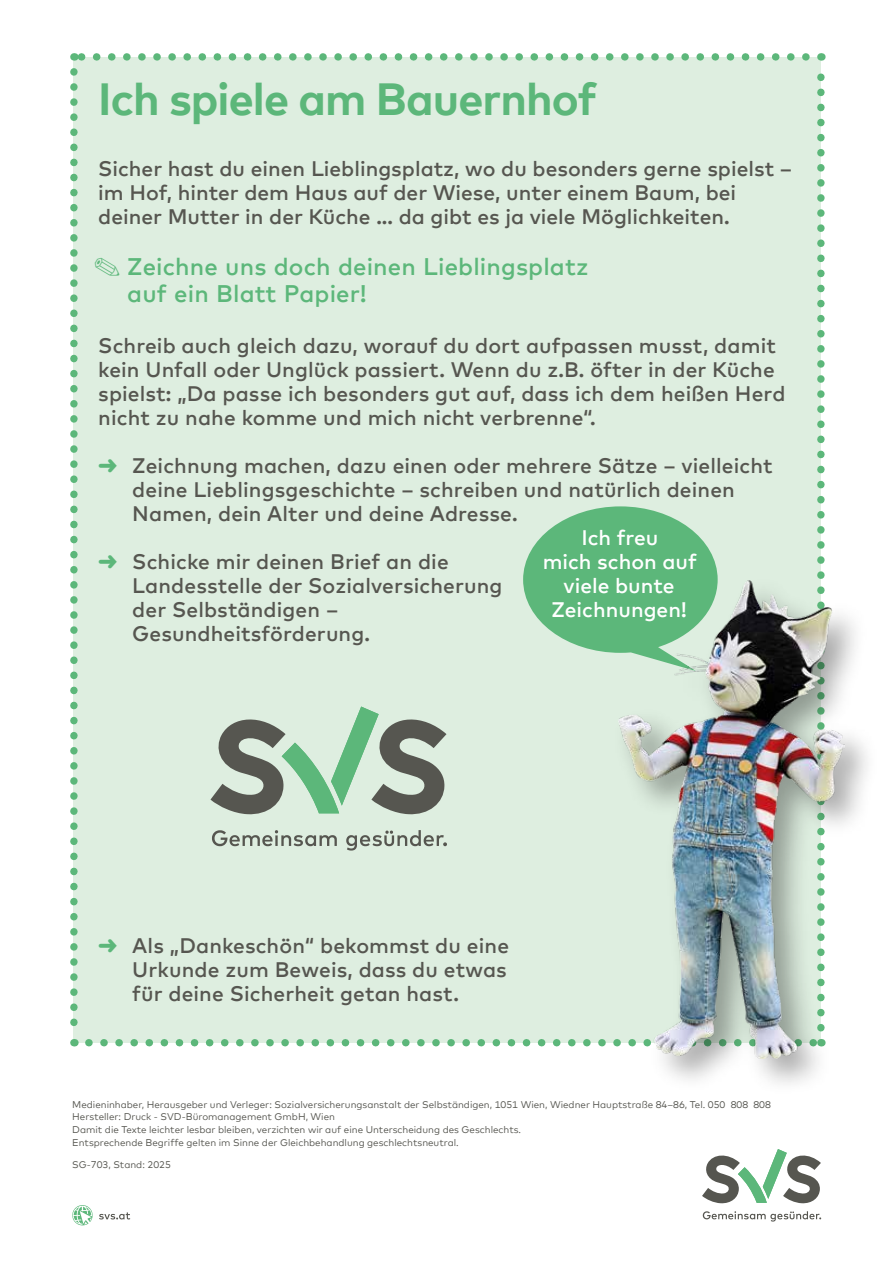
<style>
.page{position:relative;width:893px;height:1263px;background:#fff}
.page>*{position:absolute;margin:0;border:0;box-sizing:border-box;transform-origin:0 0}
.t1{font:700 45px "Mark Offc Pro";letter-spacing:-.02em;color:#5cb77a}
.t2{font:500 24px/27px "Mark Offc Pro";letter-spacing:.005em;color:#5cb77a}
.t3{font:500 21px/24px "Mark Offc Pro";letter-spacing:.005em;color:#565650}
.t4{font:500 21px/24px "Mark Offc Pro";color:#fff;text-align:center}
.t5{font:9.75px/12.8px "Mark Offc Pro";color:#565650}
.s1{color:#5cb77a}
</style>
<div class="page">
<svg style="left:702px;top:1149px;width:119px;height:55px"></svg>
<svg style="left:703px;top:1211px;width:118px;height:10px"></svg>
<svg style="left:72px;top:1205px;width:21px;height:20px"></svg>
<svg style="left:99px;top:1212px;width:31px;height:7px"></svg>
<div style="left:74px;top:57px;width:747px;height:986px;background:#deeee0"></div>
<svg style="left:89px;top:1039px;width:517px;height:7px"></svg>
<svg style="left:81px;top:53px;width:725px;height:8px"></svg>
<svg style="left:70px;top:72px;width:8px;height:974px"></svg>
<svg style="left:817px;top:53px;width:8px;height:521px"></svg>
<svg style="left:523px;top:506px;width:195px;height:147px"></svg>
<svg style="left:210px;top:706px;width:236px;height:109px"></svg>
<svg style="left:212px;top:830px;width:125px;height:16px"></svg>
<svg style="left:346px;top:830px;width:101px;height:20px"></svg>
<div style="left:612px;top:574px;width:268px;height:521px;background:#000;opacity:.35"></div>
<img style="left:619px;top:581px;width:225px;height:477px">
<h1 class="t1" style="left:98px;top:65px;width:500px">Ich spiele am Bauernhof</h1>
<p class="t3" style="left:98px;top:155px;width:695px">Sicher hast du einen Lieblingsplatz, wo du besonders gerne spielst – im Hof, hinter dem Haus auf der Wiese, unter einem Baum, bei deiner Mutter in der Küche ... da gibt es ja viele Möglichkeiten.</p>
<p class="t2" style="left:127px;top:251px;width:463px">Zeichne uns doch deinen Lieblingsplatz auf ein Blatt Papier!</p>
<p class="t3" style="left:98px;top:332px;width:689px">Schreib auch gleich dazu, worauf du dort aufpassen musst, damit kein Unfall oder Unglück passiert. Wenn du z.B. öfter in der Küche spielst: „Da passe ich besonders gut auf, dass ich dem heißen Herd nicht zu nahe komme und mich nicht verbrenne“.</p>
<p class="t3" style="left:132px;top:452px;width:642px;text-indent:-34px"><span class="s1">➜</span> Zeichnung machen, dazu einen oder mehrere Sätze – vielleicht deine Lieblingsgeschichte – schreiben und natürlich deinen<br>Namen, dein Alter und deine Adresse.</p>
<p class="t3" style="left:132px;top:548px;width:372px;text-indent:-34px"><span class="s1">➜</span> Schicke mir deinen Brief an die<br>Landesstelle der Sozialversicherung der Selbständigen –<br>Gesundheitsförderung.</p>
<p class="t4" style="left:543px;top:524px;width:156px">Ich freu<br>mich schon auf viele bunte<br>Zeichnungen!</p>
<p class="t3" style="left:132px;top:932px;width:378px;text-align:justify;text-indent:-34px"><span class="s1">➜</span> Als „Dankeschön“ bekommst du eine Urkunde zum Beweis, dass du etwas für deine Sicherheit getan hast.</p>
<p class="t5" style="left:72px;top:1097px;width:700px">Medieninhaber, Herausgeber und Verleger: Sozialversicherungsanstalt der Selbständigen, 1051 Wien, Wiedner Hauptstraße 84–86, Tel. 050 808 808<br>Hersteller: Druck - SVD-Büromanagement GmbH, Wien<br>Damit die Texte leichter lesbar bleiben, verzichten wir auf eine Unterscheidung des Geschlechts.<br>Entsprechende Begriffe gelten im Sinne der Gleichbehandlung geschlechtsneutral.</p>
<p class="t5" style="left:72px;top:1157px;width:100px">SG-703, Stand: 2025</p>
</div>
